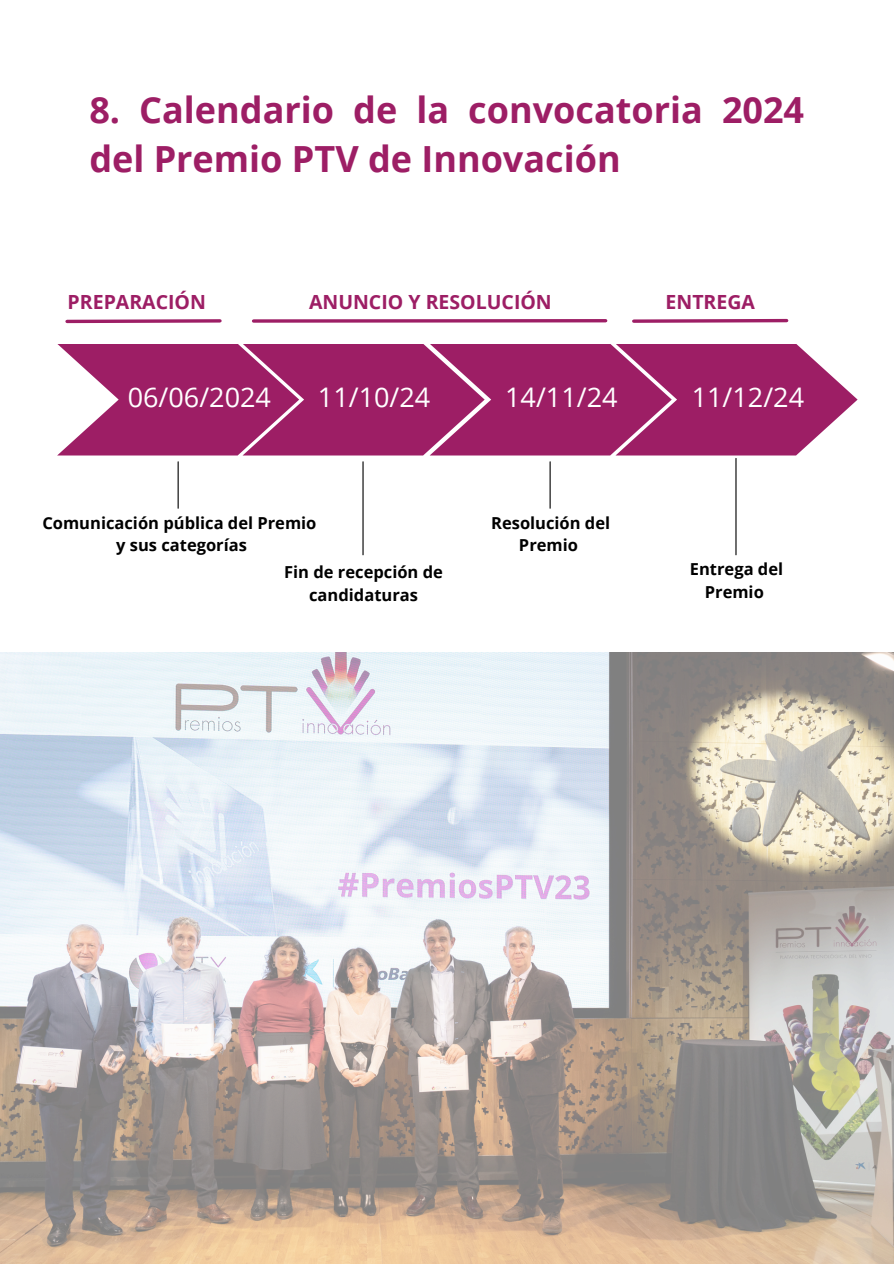
<style>
.page{position:relative;width:894px;height:1264px;background:#fff}
.page>*{position:absolute;margin:0;border:0;box-sizing:border-box;transform-origin:0 0}
.t1{font:700 36px/49.5px "Open Sans";color:#9d1e65}
.t2{font:27px "Open Sans";color:#fff}
.t3{font:700 19.5px "Open Sans";color:#9d1e65}
.t4{font:700 16.5px/22.5px "Open Sans";color:#000;text-align:center}
</style>
<div class="page">
<svg style="left:57px;top:344px;width:800px;height:111px;background:#a63374"></svg>
<hr style="left:177px;top:462px;width:2px;height:46px;background:#000">
<hr style="left:549px;top:462px;width:1px;height:46px;background:#000">
<hr style="left:362px;top:462px;width:1px;height:93px;background:#000">
<svg style="left:65px;top:319px;width:157px;height:5px"></svg>
<svg style="left:253px;top:319px;width:352px;height:4px"></svg>
<svg style="left:632px;top:318px;width:157px;height:5px"></svg>
<hr style="left:735px;top:458px;width:1px;height:97px;background:#000">
<img style="left:0;top:652px;width:892px;height:611px">
<p class="t1" style="left:89px;top:84px;width:716px">8. Calendario de la convocatoria 2024 del Premio PTV de Innovación</p>
<p class="t3" style="left:68px;top:288px;width:140px">PREPARACIÓN</p>
<p class="t3" style="left:309px;top:288px;width:244px">ANUNCIO Y RESOLUCIÓN</p>
<p class="t3" style="left:665px;top:288px;width:91px">ENTREGA</p>
<h3 class="t2" style="left:128px;top:378px;width:145px">06/06/2024</h3>
<h3 class="t2" style="left:318px;top:378px;width:114px">11/10/24</h3>
<h3 class="t2" style="left:505px;top:378px;width:114px">14/11/24</h3>
<h2 class="t4" style="left:42px;top:511px;width:275px">Comunicación pública del Premio</h2>
<h2 class="t4" style="left:116px;top:533px;width:132px">y sus categorías</h2>
<h2 class="t4" style="left:284px;top:561px;width:160px">Fin de recepción de candidaturas</h2>
<h2 class="t4" style="left:491px;top:511px;width:120px">Resolución del<br>Premio</h2>
<p class="t2" style="left:691px;top:378px;width:114px">11/12/24</p>
<h1 class="t4" style="left:689px;top:557px;width:95px">Entrega del<br>Premio</h1>
</div>
